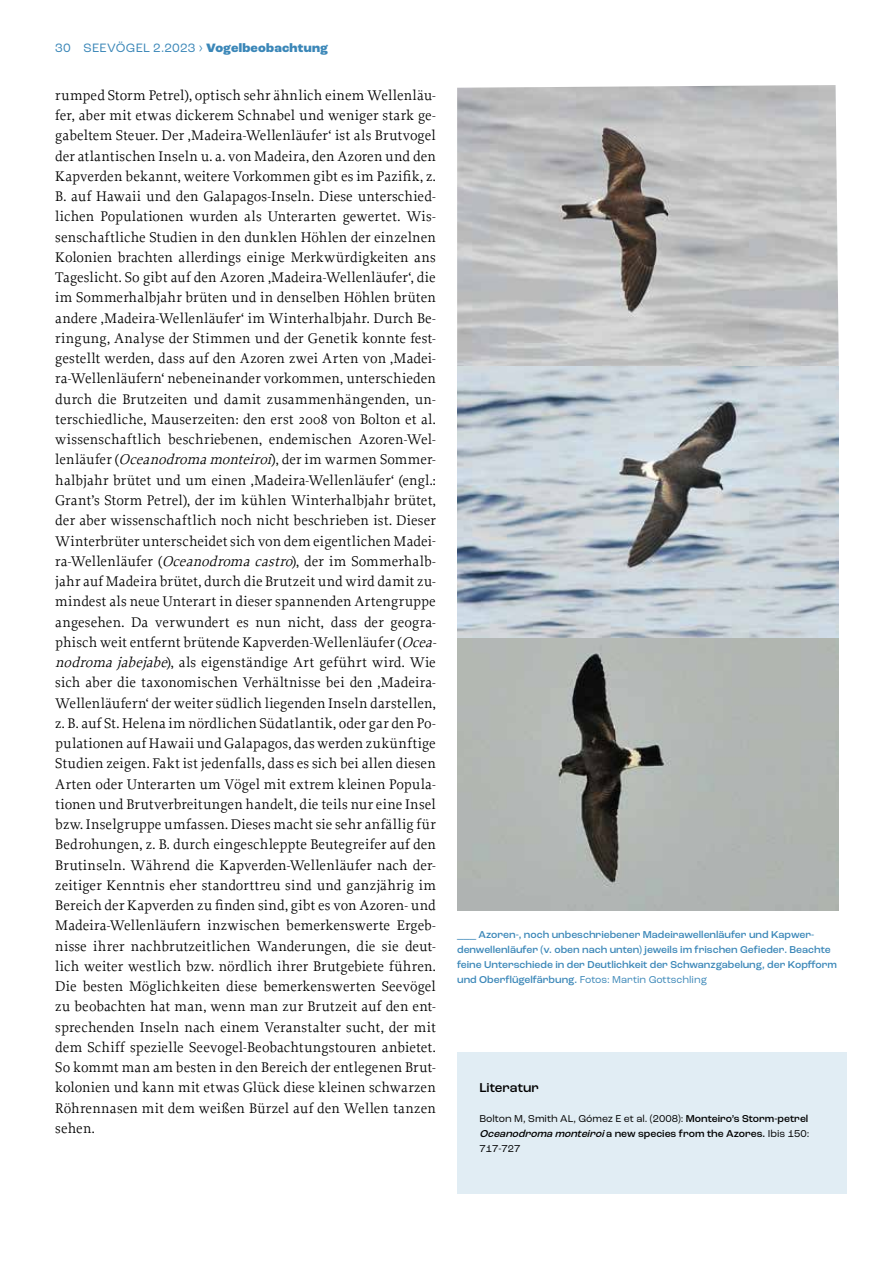
<style>
.page{position:relative;width:893px;height:1263px;background:#fff}
.page>*{position:absolute;margin:0;border:0;box-sizing:border-box;transform-origin:0 0}
.t1{font:14.7px/20.2px "Proforma";letter-spacing:.01em;color:#000}
.t2{font:500 13.5px "Roc Grotesk";color:#000}
.t3{font:800 12.75px "Roc Grotesk";letter-spacing:.015em;color:#3b87b8}
.t4{font:12.75px "Roc Grotesk";color:#3b87b8}
.t5{font:500 10.5px/15px "Roc Grotesk";color:#3b87b8}
.t6{font:10.5px/15px "Roc Grotesk";color:#000;text-align:justify}
.s1{font-weight:400}
.s2{font-style:italic}
.s3{font-weight:500}
.s4{font-weight:500;font-style:italic}
</style>
<div class="page">
<div style="left:457px;top:1052px;width:389px;height:141px;background:#e1edf4"></div>
<img style="left:457px;top:85px;width:382px;height:825px">
<p class="t3" style="left:84px;top:40px;width:246px"><span class="s1">SEEVÖGEL 2.2023 ›</span> Vogelbeobachtung</p>
<p class="t4" style="left:55px;top:40px;width:17px">30</p>
<p class="t1" style="left:55px;top:85px;width:386px">rumped Storm Petrel), optisch sehr ähnlich einem Wellenläu&shy;fer, aber mit etwas dickerem Schnabel und weniger stark ge&shy;gabeltem Steuer. Der ‚Madeira-Wellenläufer‘ ist als Brutvogel der atlantischen Inseln u. a. von Madeira, den Azoren und den Kapverden bekannt, weitere Vorkommen gibt es im Pazifik, z.<br>B. auf Hawaii und den Galapagos-Inseln. Diese unterschied&shy;lichen Populationen wurden als Unterarten gewertet. Wis&shy;senschaftliche Studien in den dunklen Höhlen der einzelnen Kolonien brachten allerdings einige Merkwürdigkeiten ans Tageslicht. So gibt auf den Azoren ‚Madeira-Wellenläufer‘, die im Sommerhalbjahr brüten und in denselben Höhlen brüten andere ‚Madeira-Wellenläufer‘ im Winterhalbjahr. Durch Be&shy;ringung, Analyse der Stimmen und der Genetik konnte fest&shy;gestellt werden, dass auf den Azoren zwei Arten von ‚Madei&shy;ra-Wellenläufern‘ nebeneinander vorkommen, unterschieden durch die Brutzeiten und damit zusammenhängenden, un&shy;terschiedliche, Mauserzeiten: den erst 2008 von Bolton et al. wissenschaftlich beschriebenen, endemischen Azoren-Wel&shy;lenläufer (<span class="s2">Oceanodromamonteiroi</span>), der im warmen Sommer&shy;halbjahr brütet und um einen ‚Madeira-Wellenläufer‘ (engl.:<br>Grant’s Storm Petrel), der im kühlen Winterhalbjahr brütet, der aber wissenschaftlich noch nicht beschrieben ist. Dieser Winterbrüter unterscheidet sich von dem eigentlichen Madei&shy;ra-Wellenläufer (<span class="s2">Oceanodromacastro</span>), der im Sommerhalb&shy;jahr auf Madeira brütet, durch die Brutzeit und wird damit zu&shy;mindest als neue Unterart in dieser spannenden Artengruppe angesehen. Da verwundert es nun nicht, dass der geogra&shy;phisch weit entfernt brütende Kapverden-Wellenläufer (<span class="s2">Ocea&shy;nodromajabejabe</span>), als eigenständige Art geführt wird. Wie sich aber die taxonomischen Verhältnisse bei den ‚Madeira-Wellenläufern‘ der weiter südlich liegenden Inseln darstellen, z. B. auf St. Helena im nördlichen Südatlantik, oder gar den Po&shy;pulationen auf Hawaii und Galapagos, das werden zukünftige Studien zeigen. Fakt ist jedenfalls, dass es sich bei allen diesen Arten oder Unterarten um Vögel mit extrem kleinen Popula&shy;tionen und Brutverbreitungen handelt, die teils nur eine Insel bzw. Inselgruppe umfassen. Dieses macht sie sehr anfällig für Bedrohungen, z. B. durch eingeschleppte Beutegreifer auf den Brutinseln. Während die Kapverden-Wellenläufer nach der&shy;zeitiger Kenntnis eher standorttreu sind und ganzjährig im Bereich der Kapverden zu finden sind, gibt es von Azoren- und Madeira-Wellenläufern inzwischen bemerkenswerte Ergeb&shy;nisse ihrer nachbrutzeitlichen Wanderungen, die sie deut&shy;lich weiter westlich bzw. nördlich ihrer Brutgebiete führen.<br>Die besten Möglichkeiten diese bemerkenswerten Seevögel zu beobachten hat man, wenn man zur Brutzeit auf den ent&shy;sprechenden Inseln nach einem Veranstalter sucht, der mit dem Schiff spezielle Seevogel-Beobachtungstouren anbietet.<br>So kommt man am besten in den Bereich der entlegenen Brut&shy;kolonien und kann mit etwas Glück diese kleinen schwarzen Röhrennasen mit dem weißen Bürzel auf den Wellen tanzen sehen.</p>
<p class="t5" style="left:457px;top:927px;width:381px">___ Azoren-, noch unbeschriebener Madeirawellenläufer und Kapwer&shy;denwellenläufer (v. oben nach unten) jeweils im frischen Gefieder. Beachte feine Unterschiede in der Deutlichkeit der Schwanzgabelung, der Kopfform und Oberflügelfärbung. <span class="s1">Fotos: Martin Gottschling</span></p>
<p class="t2" style="left:479px;top:1079px;width:61px">Literatur</p>
<p class="t6" style="left:479px;top:1111px;width:331px">Bolton M, Smith AL, Gómez E et al. (2008): <span class="s3">Monteiro’s Storm-petrel </span><span class="s4">Oceanodromamonteiroi</span><span class="s3">a new species from the Azores.</span> Ibis 150:<br>717-727</p>
</div>
